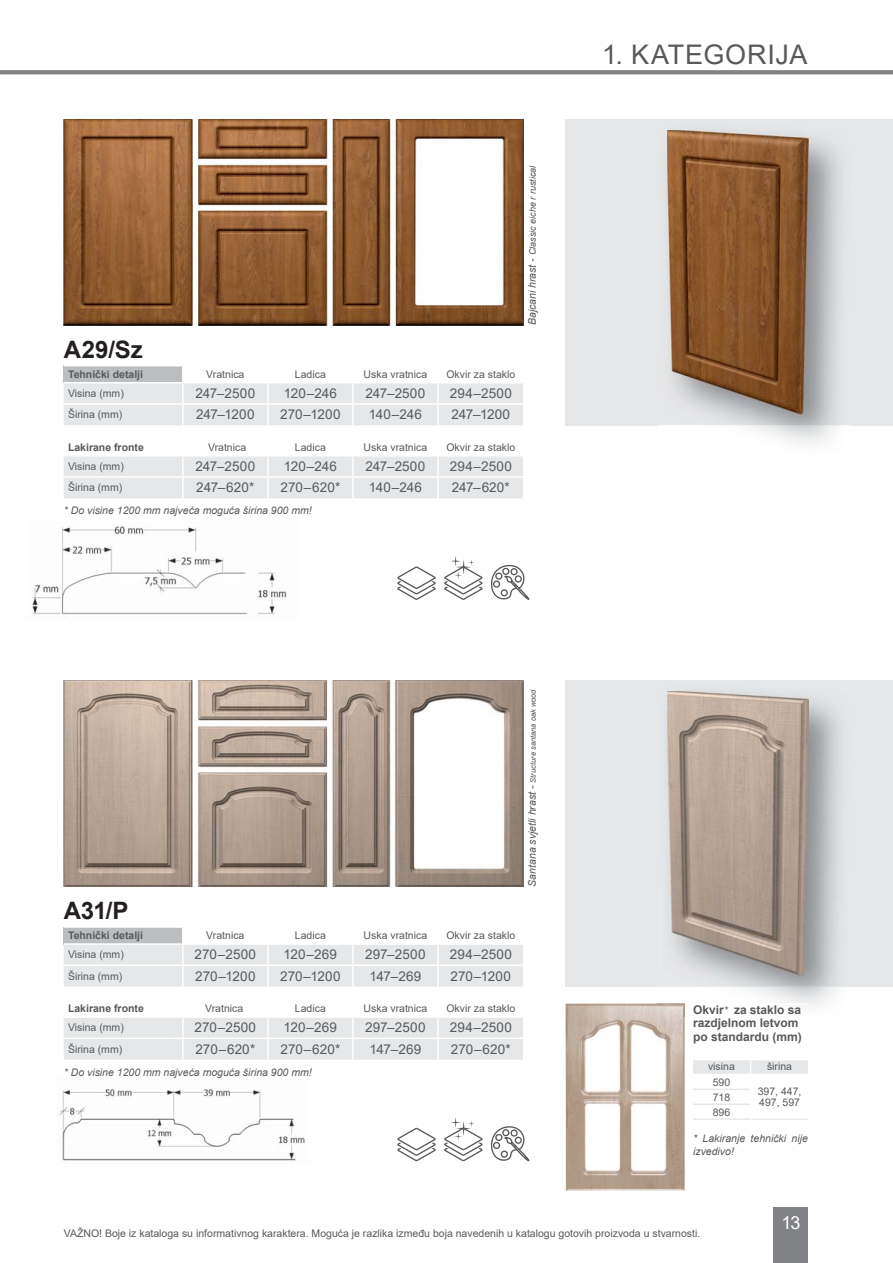
<style>
.page{position:relative;width:893px;height:1263px;background:#fff}
.page>*{position:absolute;margin:0;border:0;box-sizing:border-box;transform-origin:0 0}
.t1{font:27px "Arial";letter-spacing:.025em;color:#58595b}
.t2{font:700 24px "Arial";letter-spacing:-.005em;color:#231f20}
.t3{font:18px "Arial";color:#fff}
.t4{font:13.5px "Arial";letter-spacing:.005em;color:#58595b}
.t5{font:700 12px/13.5px "Arial";color:#58595b}
.t6{font:10.5px/11.2px "Arial";color:#58595b}
.t7{font:italic 10.5px/13.5px "Arial";color:#58595b}
.t8{font:700 10.5px "Arial";color:#58595b}
.t9{font:italic 9px "Arial";color:#58595b}
.t10{font:italic 7.5px "Arial";color:#58595b}
.s1{font-size:10.5px}
.s2{font-weight:400;font-style:italic;font-size:10.5px}
</style>
<div class="page">
<div style="left:774px;top:1208px;width:34px;height:55px;background:#808285"></div>
<svg style="left:0;top:70px;width:893px;height:4px;background:#858789"></svg>
<div style="left:566px;top:119px;width:327px;height:306px;background:#e6e7e8"></div>
<svg style="left:566px;top:680px;width:327px;height:306px;background:#dee0e1"></svg>
<img style="left:714px;top:136px;width:128px;height:308px">
<img style="left:667px;top:130px;width:141px;height:284px">
<img style="left:667px;top:691px;width:141px;height:284px">
<img style="left:59px;top:1089px;width:246px;height:72px">
<img style="left:64px;top:119px;width:459px;height:206px">
<img style="left:64px;top:680px;width:459px;height:207px">
<svg style="left:397px;top:566px;width:39px;height:34px"></svg>
<svg style="left:397px;top:1127px;width:39px;height:35px"></svg>
<svg style="left:444px;top:556px;width:39px;height:44px"></svg>
<svg style="left:444px;top:1117px;width:39px;height:45px"></svg>
<svg style="left:491px;top:564px;width:39px;height:36px"></svg>
<svg style="left:491px;top:1126px;width:39px;height:36px"></svg>
<svg style="left:64px;top:366px;width:459px;height:59px"></svg>
<hr style="left:352px;top:383px;width:2px;height:20px;background:#fff">
<hr style="left:437px;top:383px;width:2px;height:20px;background:#fff">
<hr style="left:352px;top:405px;width:2px;height:20px;background:#fff">
<hr style="left:437px;top:405px;width:2px;height:20px;background:#fff">
<svg style="left:64px;top:928px;width:459px;height:58px"></svg>
<hr style="left:352px;top:966px;width:2px;height:20px;background:#fff">
<hr style="left:437px;top:966px;width:2px;height:20px;background:#fff">
<svg style="left:693px;top:1060px;width:115px;height:60px"></svg>
<img style="left:566px;top:1003px;width:119px;height:188px">
<img style="left:657px;top:1003px;width:28px;height:14px">
<img style="left:32px;top:526px;width:255px;height:89px">
<svg style="left:64px;top:456px;width:459px;height:42px;background:#e7e8e9"></svg>
<hr style="left:352px;top:456px;width:2px;height:20px;background:#fff">
<hr style="left:437px;top:456px;width:2px;height:20px;background:#fff">
<hr style="left:352px;top:478px;width:2px;height:20px;background:#fff">
<hr style="left:437px;top:478px;width:2px;height:20px;background:#fff">
<div style="left:64px;top:1018px;width:459px;height:41px;background:#e6e7e8"></div>
<hr style="left:352px;top:1039px;width:2px;height:20px;background:#fff">
<hr style="left:437px;top:1039px;width:2px;height:20px;background:#fff">
<h2 class="t2" style="left:64px;top:336px;width:81px">A29/Sz</h2>
<p class="t8" style="left:68px;top:368px;width:77px">Tehnički detalji</p>
<p class="t6" style="left:206px;top:368px;width:40px">Vratnica</p>
<p class="t6" style="left:295px;top:368px;width:32px">Ladica</p>
<p class="t6" style="left:364px;top:368px;width:65px">Uska vratnica</p>
<p class="t6" style="left:446px;top:368px;width:70px">Okvir za staklo</p>
<p class="t6" style="left:68px;top:388px;width:57px">Visina (mm)</p>
<p class="t4" style="left:195px;top:386px;width:61px">247–2500</p>
<p class="t4" style="left:284px;top:386px;width:55px">120–246</p>
<p class="t4" style="left:365px;top:386px;width:61px">247–2500</p>
<p class="t4" style="left:450px;top:386px;width:64px">294–2500</p>
<p class="t6" style="left:68px;top:409px;width:56px">Širina (mm)</p>
<p class="t4" style="left:196px;top:407px;width:60px">247–1200</p>
<p class="t4" style="left:280px;top:407px;width:62px">270–1200</p>
<p class="t4" style="left:369px;top:407px;width:55px">140–246</p>
<p class="t4" style="left:451px;top:407px;width:60px">247–1200</p>
<p class="t8" style="left:68px;top:441px;width:77px">Lakirane fronte</p>
<p class="t6" style="left:208px;top:441px;width:40px">Vratnica</p>
<p class="t6" style="left:295px;top:441px;width:32px">Ladica</p>
<p class="t6" style="left:364px;top:441px;width:65px">Uska vratnica</p>
<p class="t6" style="left:446px;top:441px;width:70px">Okvir za staklo</p>
<p class="t6" style="left:68px;top:461px;width:57px">Visina (mm)</p>
<p class="t4" style="left:195px;top:459px;width:61px">247–2500</p>
<p class="t4" style="left:284px;top:459px;width:55px">120–246</p>
<p class="t4" style="left:365px;top:459px;width:61px">247–2500</p>
<p class="t4" style="left:450px;top:459px;width:64px">294–2500</p>
<p class="t6" style="left:68px;top:482px;width:56px">Širina (mm)</p>
<p class="t4" style="left:196px;top:480px;width:60px">247–620*</p>
<p class="t4" style="left:280px;top:480px;width:61px">270–620*</p>
<p class="t4" style="left:369px;top:480px;width:55px">140–246</p>
<p class="t4" style="left:452px;top:480px;width:60px">247–620*</p>
<p class="t7" style="left:64px;top:504px;width:250px">* Do visine 1200 mm najveća moguća širina 900 mm!</p>
<p class="t9" style="left:528px;top:325px;width:161px;rotate:-90deg"><span class="s1">Bajcani hrast -</span> Classic eiche r rustical</p>
<h1 class="t1" style="left:602px;top:39px;width:207px">1. KATEGORIJA</h1>
<h2 class="t2" style="left:64px;top:897px;width:66px">A31/P</h2>
<p class="t8" style="left:68px;top:929px;width:77px">Tehnički detalji</p>
<p class="t6" style="left:206px;top:930px;width:40px">Vratnica</p>
<p class="t6" style="left:295px;top:930px;width:32px">Ladica</p>
<p class="t6" style="left:364px;top:930px;width:65px">Uska vratnica</p>
<p class="t6" style="left:446px;top:930px;width:70px">Okvir za staklo</p>
<p class="t6" style="left:68px;top:949px;width:57px">Visina (mm)</p>
<p class="t4" style="left:195px;top:947px;width:63px">270–2500</p>
<p class="t4" style="left:284px;top:947px;width:55px">120–269</p>
<p class="t4" style="left:365px;top:947px;width:62px">297–2500</p>
<p class="t4" style="left:450px;top:947px;width:64px">294–2500</p>
<p class="t6" style="left:68px;top:970px;width:56px">Širina (mm)</p>
<p class="t4" style="left:195px;top:968px;width:62px">270–1200</p>
<p class="t4" style="left:280px;top:968px;width:62px">270–1200</p>
<p class="t4" style="left:370px;top:968px;width:53px">147–269</p>
<p class="t4" style="left:451px;top:968px;width:62px">270–1200</p>
<p class="t8" style="left:68px;top:1003px;width:77px">Lakirane fronte</p>
<p class="t6" style="left:205px;top:1003px;width:40px">Vratnica</p>
<p class="t6" style="left:295px;top:1003px;width:32px">Ladica</p>
<p class="t6" style="left:364px;top:1003px;width:65px">Uska vratnica</p>
<p class="t6" style="left:446px;top:1003px;width:70px">Okvir za staklo</p>
<p class="t6" style="left:68px;top:1022px;width:57px">Visina (mm)</p>
<p class="t4" style="left:195px;top:1020px;width:63px">270–2500</p>
<p class="t4" style="left:284px;top:1020px;width:55px">120–269</p>
<p class="t4" style="left:365px;top:1020px;width:62px">297–2500</p>
<p class="t4" style="left:450px;top:1020px;width:64px">294–2500</p>
<p class="t6" style="left:68px;top:1043px;width:56px">Širina (mm)</p>
<p class="t4" style="left:195px;top:1041px;width:61px">270–620*</p>
<p class="t4" style="left:280px;top:1041px;width:61px">270–620*</p>
<p class="t4" style="left:370px;top:1041px;width:53px">147–269</p>
<p class="t4" style="left:451px;top:1041px;width:61px">270–620*</p>
<p class="t7" style="left:64px;top:1065px;width:250px">* Do visine 1200 mm najveća moguća širina 900 mm!</p>
<p class="t10" style="left:529px;top:887px;width:199px;rotate:-90deg"><span class="s1">Santana svjetli hrast -</span> Structure santana oak wood</p>
<p class="t5" style="left:693px;top:1003px;width:110px">Okvir<span class="s2">*</span> za staklo sa razdjelnom letvom po standardu (mm)</p>
<p class="t6" style="left:708px;top:1061px;width:28px">visina</p>
<p class="t6" style="left:767px;top:1061px;width:27px">širina</p>
<p class="t6" style="left:713px;top:1076px;width:19px">590</p>
<p class="t6" style="left:758px;top:1086px;width:45px">397, 447,<br>497, 597</p>
<p class="t6" style="left:713px;top:1089px;width:19px;line-height:14.9px">718<br>896</p>
<p class="t7" style="left:693px;top:1131px;width:116px">* Lakiranje tehnički nije izvedivo!</p>
<p class="t6" style="left:64px;top:1228px;width:638px">VAŽNO! Boje iz kataloga su informativnog karaktera. Moguća je razlika između boja navedenih u katalogu gotovih proizvoda u stvarnosti.</p>
<h3 class="t3" style="left:781px;top:1213px;width:21px">13</h3>
</div>
